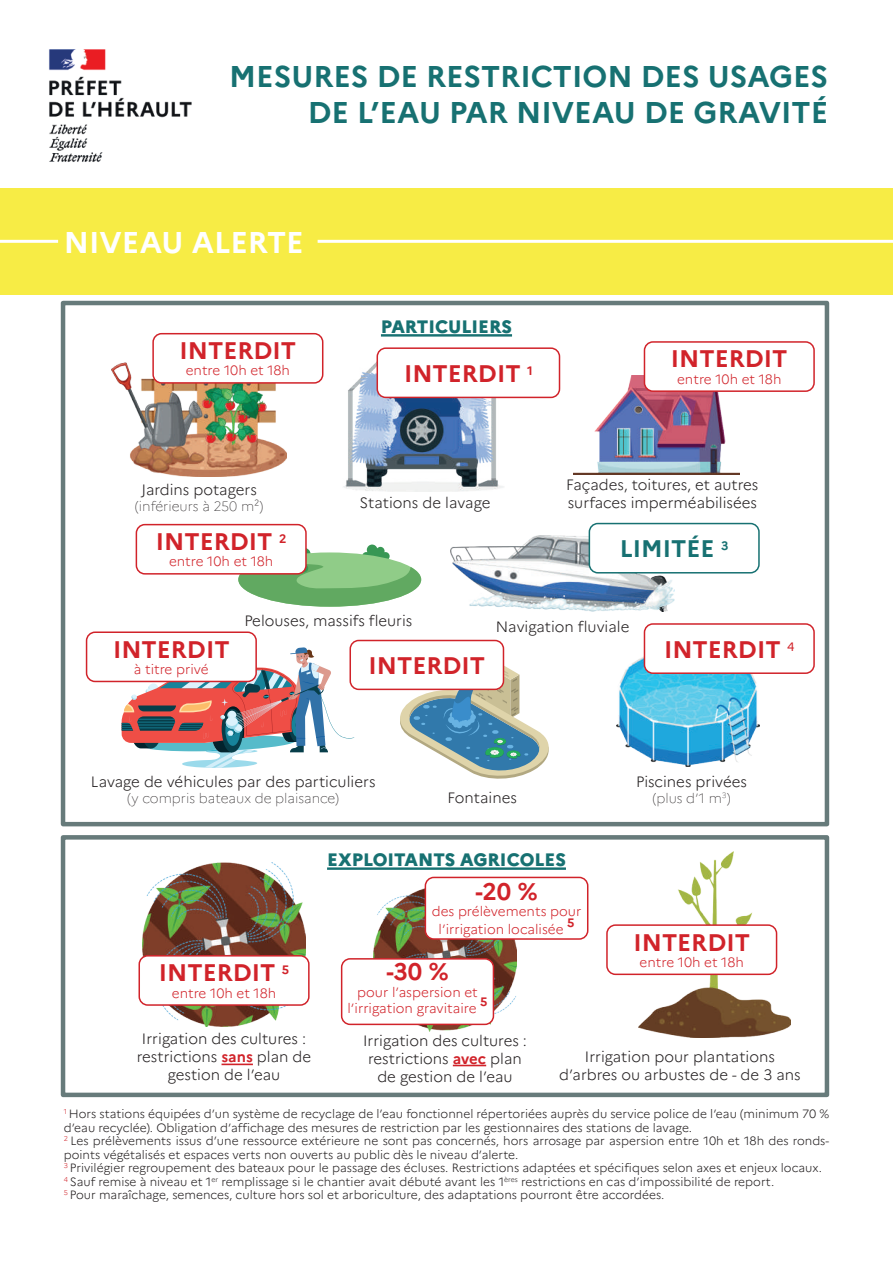
<style>
.page{position:relative;width:893px;height:1263px;background:#fff}
.page>*{position:absolute;margin:0;border:0;box-sizing:border-box;transform-origin:0 0}
.t1{font:700 30px/36px "Marianne";color:#177172;text-align:right}
.t2{font:700 30px "Marianne";color:#fff}
.t3{font:700 24px "Marianne";color:#d1232a}
.t4{font:700 24px "Marianne";color:#177172}
.t5{font:800 18px "Marianne";color:#177172}
.t6{font:300 15px/18px "Marianne";color:#231f20;text-align:center}
.t7{font:300 13.5px/16.2px "Marianne";color:#d1232a;text-align:right}
.t8{font:100 13.5px "Marianne";color:#231f20}
.t9{font:700 12.3px "Marianne";color:#d1232a}
.t10{font:300 12px/13.5px "Marianne";color:#231f20}
.s1{font-weight:700;color:#d1232a}
</style>
<div class="page">
<img style="left:49px;top:49px;width:143px;height:113px">
<img style="left:574px;top:375px;width:165px;height:99px">
<div style="left:0;top:188px;width:893px;height:107px;background:#f7ec45"></div>
<img style="left:639px;top:851px;width:152px;height:187px">
<div style="left:607px;top:925px;width:169px;height:49px;background:#fff;border-radius:9px"></div>
<div style="left:606px;top:924px;width:171px;height:51px;border:2px solid #d1232a;border-radius:9px"></div>
<hr style="left:0;top:240px;width:58px;height:3px;background:#fff">
<hr style="left:318px;top:240px;width:575px;height:3px;background:#fff">
<img style="left:142px;top:862px;width:164px;height:164px">
<hr style="left:222px;top:1063px;width:31px;height:2px;background:#d1232a">
<img style="left:373px;top:885px;width:144px;height:146px">
<hr style="left:453px;top:1065px;width:33px;height:1px;background:#d1232a">
<div style="left:342px;top:959px;width:151px;height:65px;background:#fff;border-radius:9px"></div>
<div style="left:341px;top:958px;width:153px;height:67px;border:2px solid #d1232a;border-radius:9px"></div>
<div style="left:139px;top:956px;width:170px;height:49px;background:#fff;border-radius:9px"></div>
<div style="left:138px;top:955px;width:172px;height:51px;border:2px solid #d1232a;border-radius:9px"></div>
<div style="left:425px;top:877px;width:163px;height:62px;background:#fff;border-radius:9px"></div>
<div style="left:425px;top:877px;width:163px;height:63px;border:2px solid #d1232a;border-radius:9px"></div>
<img style="left:112px;top:362px;width:175px;height:115px">
<img style="left:343px;top:352px;width:161px;height:139px">
<hr style="left:381px;top:334px;width:131px;height:3px;background:#177172">
<img style="left:617px;top:646px;width:142px;height:120px">
<svg style="left:122px;top:647px;width:232px;height:121px"></svg>
<div style="left:61px;top:301px;width:768px;height:525px;border:4px solid #677b7b"></div>
<hr style="left:327px;top:867px;width:239px;height:3px;background:#177172">
<div style="left:61px;top:835px;width:768px;height:262px;border:4px solid #677b7b"></div>
<svg style="left:395px;top:652px;width:154px;height:127px"></svg>
<div style="left:153px;top:334px;width:170px;height:49px;background:#fff;border-radius:9px"></div>
<div style="left:152px;top:333px;width:171px;height:51px;border:2px solid #d1232a;border-radius:9px"></div>
<div style="left:377px;top:348px;width:182px;height:49px;background:#fff;border-radius:9px"></div>
<div style="left:377px;top:347px;width:183px;height:51px;border:2px solid #d1232a;border-radius:9px"></div>
<svg style="left:238px;top:544px;width:183px;height:63px"></svg>
<div style="left:136px;top:525px;width:170px;height:49px;background:#fff;border-radius:9px"></div>
<div style="left:136px;top:524px;width:171px;height:51px;border:2px solid #d1232a;border-radius:9px"></div>
<div style="left:87px;top:632px;width:169px;height:49px;background:#fff;border-radius:9px"></div>
<div style="left:86px;top:631px;width:171px;height:51px;border:2px solid #d1232a;border-radius:9px"></div>
<img style="left:451px;top:536px;width:224px;height:75px">
<div style="left:589px;top:523px;width:170px;height:50px;background:#fff;border-radius:9px"></div>
<div style="left:589px;top:523px;width:171px;height:50px;border:2px solid #177172;border-radius:9px"></div>
<div style="left:644px;top:624px;width:170px;height:49px;background:#fff;border-radius:9px"></div>
<div style="left:644px;top:623px;width:171px;height:51px;border:2px solid #d1232a;border-radius:9px"></div>
<div style="left:644px;top:342px;width:170px;height:49px;background:#fff;border-radius:9px"></div>
<div style="left:644px;top:341px;width:171px;height:51px;border:2px solid #d1232a;border-radius:9px"></div>
<div style="left:350px;top:640px;width:153px;height:49px;background:#fff;border-radius:9px"></div>
<div style="left:349px;top:640px;width:155px;height:50px;border:2px solid #d1232a;border-radius:9px"></div>
<h1 class="t1" style="left:229px;top:59px;width:600px">MESURES DE RESTRICTION DES USAGES<br>DE L’EAU PAR NIVEAU DE GRAVITÉ</h1>
<h1 class="t2" style="left:64px;top:224px;width:241px">NIVEAU ALERTE</h1>
<h3 class="t5" style="left:381px;top:316px;width:133px">PARTICULIERS</h3>
<h2 class="t3" style="left:180px;top:336px;width:118px">INTERDIT</h2>
<p class="t7" style="left:186px;top:362px;width:106px">entre 10h et 18h</p>
<h2 class="t3" style="left:404px;top:359px;width:130px">INTERDIT <sup>1</sup></h2>
<h2 class="t3" style="left:671px;top:344px;width:118px">INTERDIT</h2>
<p class="t7" style="left:677px;top:371px;width:106px">entre 10h et 18h</p>
<p class="t6" style="left:141px;top:480px;width:117px">Jardins potagers</p>
<p class="t8" style="left:135px;top:498px;width:129px">(inférieurs à 250 m²)</p>
<p class="t6" style="left:360px;top:494px;width:132px">Stations de lavage</p>
<h2 class="t3" style="left:156px;top:527px;width:132px">INTERDIT <sup>2</sup></h2>
<p class="t7" style="left:169px;top:553px;width:106px">entre 10h et 18h</p>
<p class="t6" style="left:566px;top:476px;width:194px;text-align:left">Façades, toitures, et autres surfaces imperméabilisées</p>
<h2 class="t4" style="left:620px;top:534px;width:110px">LIMITÉE <sup>3</sup></h2>
<h2 class="t3" style="left:113px;top:634px;width:118px">INTERDIT</h2>
<p class="t7" style="left:134px;top:661px;width:76px">à titre privé</p>
<p class="t6" style="left:244px;top:612px;width:170px">Pelouses, massifs fleuris</p>
<h2 class="t3" style="left:369px;top:651px;width:118px">INTERDIT</h2>
<p class="t6" style="left:496px;top:617px;width:135px">Navigation fluviale</p>
<h2 class="t3" style="left:664px;top:634px;width:132px">INTERDIT <sup>4</sup></h2>
<p class="t6" style="left:91px;top:772px;width:286px">Lavage de véhicules par des particuliers</p>
<p class="t8" style="left:128px;top:790px;width:213px">(y compris bateaux de plaisance)</p>
<p class="t6" style="left:448px;top:788px;width:71px">Fontaines</p>
<h3 class="t5" style="left:327px;top:849px;width:240px">EXPLOITANTS AGRICOLES</h3>
<p class="t6" style="left:636px;top:772px;width:113px">Piscines privées</p>
<p class="t8" style="left:653px;top:790px;width:79px">(plus d’1 m<sup>3</sup>)</p>
<h2 class="t3" style="left:159px;top:958px;width:132px">INTERDIT <sup>5</sup></h2>
<p class="t7" style="left:172px;top:984px;width:106px">entre 10h et 18h</p>
<h2 class="t3" style="left:475px;top:876px;width:64px">-20 %</h2>
<p class="t7" style="left:439px;top:902px;width:144px;line-height:18px;text-align:left;text-indent:-7px">des prélèvements pour l’irrigation localisée</p>
<p class="t9" style="left:567px;top:915px;width:9px">5</p>
<h2 class="t3" style="left:386px;top:957px;width:64px">-30 %</h2>
<p class="t7" style="left:347px;top:984px;width:132px">pour l’aspersion et l’irrigation gravitaire</p>
<p class="t9" style="left:480px;top:994px;width:9px">5</p>
<h2 class="t3" style="left:633px;top:927px;width:118px">INTERDIT</h2>
<p class="t7" style="left:640px;top:954px;width:106px">entre 10h et 18h</p>
<p class="t6" style="left:137px;top:1030px;width:176px">Irrigation des cultures : restrictions <span class="s1">sans</span> plan de gestion de l’eau</p>
<p class="t6" style="left:363px;top:1031px;width:165px">Irrigation des cultures : restrictions <span class="s1">avec</span> plan de gestion de l’eau</p>
<p class="t6" style="left:559px;top:1048px;width:243px">Irrigation pour plantations d’arbres ou arbustes de - de 3 ans</p>
<p class="t10" style="left:64px;top:1107px;width:767px"><sup>1</sup> Hors stations équipées d’un système de recyclage de l’eau fonctionnel répertoriées auprès du service police de l’eau (minimum 70 % d’eau recyclée). Obligation d’affichage des mesures de restriction par les gestionnaires des stations de lavage.<br><sup>2</sup> Les prélèvements issus d’une ressource extérieure ne sont pas concernés, hors arrosage par aspersion entre 10h et 18h des ronds&shy;points végétalisés et espaces verts non ouverts au public dès le niveau d’alerte.<br><sup>3</sup> Privilégier regroupement des bateaux pour le passage des écluses. Restrictions adaptées et spécifiques selon axes et enjeux locaux.<br><sup>4</sup> Sauf remise à niveau et 1<sup>er</sup> remplissage si le chantier avait débuté avant les 1<sup>ères</sup> restrictions en cas d’impossibilité de report.<br><sup>5</sup> Pour maraîchage, semences, culture hors sol et arboriculture, des adaptations pourront être accordées.</p>
</div>
